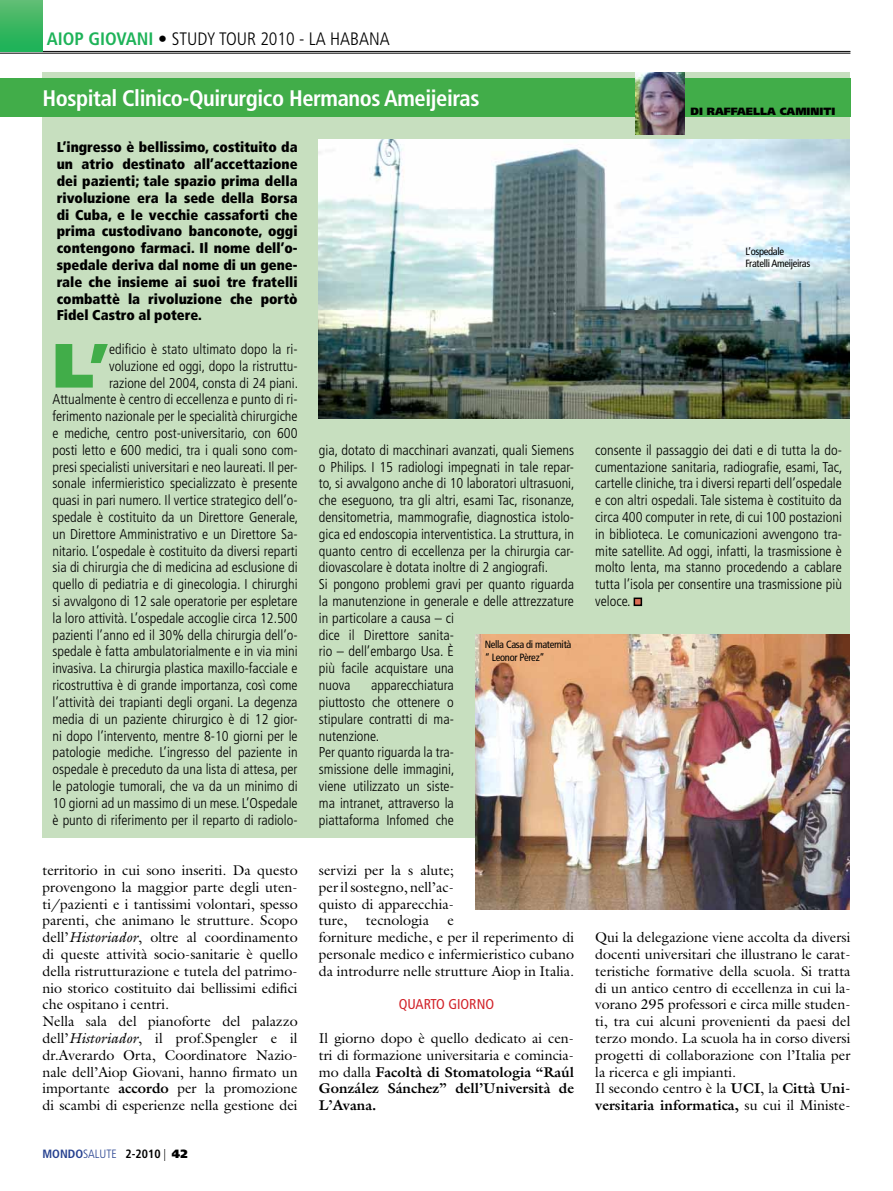
<style>
.page{position:relative;width:893px;height:1191px;background:#fff}
.page>*{position:absolute;margin:0;border:0;box-sizing:border-box;transform-origin:0 0}
.t1{font:900 62.4px "Frutiger";color:#41ad49}
.t2{font:700 condensed 22.5px "Frutiger";letter-spacing:-.02em;color:#fff}
.t3{font:300 condensed 18px "Frutiger";color:#000}
.t4{font:300 condensed 14.25px/16.8px "Frutiger";color:#000}
.t5{font:14.25px/16.8px "Galliard Std";color:#000}
.t6{font:900 condensed 14.25px/16.8px "Frutiger";color:#000;text-align:justify}
.t7{font:condensed 14.25px "Frutiger";color:#d2232a}
.t8{font:300 condensed 12px "Frutiger";color:#25408f}
.t9{font:condensed 10.5px/12.6px "Frutiger";letter-spacing:-.03em;color:#000}
.t10{font:900 10.5px "Frutiger";color:#000}
.s1{font-weight:700;color:#1eb359}
.s2{font-weight:700}
.s3{font-style:italic}
.s4{font-weight:700;color:#000}
.s5{color:#000}
.s6{font-weight:900;font-stretch:normal;color:#000}
</style>
<div class="page">
<hr style="left:0;top:51px;width:850px;height:1px;background:#000">
<hr style="left:0;top:53px;width:850px;height:1px;background:#000">
<div style="left:0;top:0;width:43px;height:51px;background:linear-gradient(to bottom,#60bd71,#18b154)"></div>
<div style="left:43px;top:72px;width:807px;height:766px;background:#c7dfbf"></div>
<div style="left:0;top:78px;width:850px;height:39px;background:#41ad49"></div>
<div style="left:634px;top:598px;width:7px;height:7px;background:#dd6d55"></div>
<div style="left:634px;top:597px;width:8px;height:9px;border:2px solid #000"></div>
<img style="left:319px;top:140px;width:530px;height:278px">
<img style="left:475px;top:634px;width:374px;height:275px">
<img style="left:636px;top:72px;width:49px;height:62px">
<p class="t3" style="left:47px;top:32px;width:345px"><span class="s1">AIOP GIOVANI</span> <span class="s2">•</span> STUDY TOUR 2010 - LA HABANA</p>
<h2 class="t2" style="left:43px;top:89px;width:439px">Hospital Clinico-Quirurgico Hermanos Ameijeiras</h2>
<p class="t6" style="left:57px;top:140px;width:242px">L’ingresso è bellissimo, costituito da un atrio destinato all’accettazione dei pazienti; tale spazio prima della rivoluzione era la sede della Borsa di Cuba, e le vecchie cassaforti che prima custodivano banconote, oggi contengono farmaci. Il nome dell’o&shy;spedale deriva dal nome di un gene&shy;rale che insieme ai suoi tre fratelli combattè la rivoluzione che portò Fidel Castro al potere.</p>
<p class="t4" style="left:52px;top:342px;width:247px;text-align:right">edificio è stato ultimato dopo la ri-<br>voluzione ed oggi, dopo la ristruttu-<br>razione del 2004, consta di 24 piani.<br>Attualmente è centro di eccellenza e punto di ri&shy;ferimento nazionale per le specialità chirurgiche e mediche, centro post-universitario, con 600 posti letto e 600 medici, tra i quali sono com&shy;presi specialisti universitari e neo laureati. Il per&shy;sonale infermieristico specializzato è presente quasi in pari numero. Il vertice strategico dell’o&shy;spedale è costituito da un Direttore Generale, un Direttore Amministrativo e un Direttore Sa&shy;nitario. L’ospedale è costituito da diversi reparti sia di chirurgia che di medicina ad esclusione di quello di pediatria e di ginecologia. I chirurghi si avvalgono di 12 sale operatorie per espletare la loro attività. L’ospedale accoglie circa 12.500 pazienti l’anno ed il 30% della chirurgia dell’o&shy;spedale è fatta ambulatorialmente e in via mini invasiva. La chirurgia plastica maxillo-facciale e ricostruttiva è di grande importanza, così come l’attività dei trapianti degli organi. La degenza media di un paziente chirurgico è di 12 gior&shy;ni dopo l’intervento, mentre 8-10 giorni per le patologie mediche. L’ingresso del paziente in ospedale è preceduto da una lista di attesa, per le patologie tumorali, che va da un minimo di 10 giorni ad un massimo di un mese. L’Ospedale è punto di riferimento per il reparto di radiolo-</p>
<h1 class="t1" style="left:52px;top:341px;width:58px">L’</h1>
<p class="t4" style="left:319px;top:442px;width:257px">gia, dotato di macchinari avanzati, quali Siemens o Philips. I 15 radiologi impegnati in tale repar&shy;to, si avvalgono anche di 10 laboratori ultrasuoni, che eseguono, tra gli altri, esami Tac, risonanze, densitometria, mammografie, diagnostica istolo&shy;gica ed endoscopia interventistica. La struttura, in quanto centro di eccellenza per la chirurgia car&shy;diovascolare è dotata inoltre di 2 angiografi.<br>Si pongono problemi gravi per quanto riguarda la manutenzione in generale e delle attrezzature in particolare a causa – ci<br>dice il Direttore sanita-<br>rio – dell’embargo Usa. È<br>più facile acquistare una<br>nuova</p>
<p class="t9" style="left:485px;top:639px;width:88px">Nella Casa di maternità “ Leonor Pèrez”</p>
<p class="t4" style="left:319px;top:678px;width:137px;text-indent:52px">apparecchiatura piuttosto che ottenere o stipulare contratti di ma&shy;nutenzione.<br>Per quanto riguarda la tra&shy;smissione delle immagini, viene utilizzato un siste&shy;ma intranet, attraverso la piattaforma Infomed che</p>
<p class="t5" style="left:43px;top:863px;width:257px">territorio in cui sono inseriti. Da questo provengono la maggior parte degli uten&shy;ti/pazienti e i tantissimi volontari, spesso parenti, che animano le strutture. Scopo dell’<span class="s3">Historiador</span>, oltre al coordinamento di queste attività socio-sanitarie è quello della ristrutturazione e tutela del patrimo&shy;nio storico costituito dai bellissimi edifici che ospitano i centri.<br>Nella sala del pianoforte del palazzo dell’<span class="s3">Historiador</span>, il prof.Spengler e il dr.Averardo Orta, Coordinatore Nazio&shy;nale dell’Aiop Giovani, hanno firmato un importante <span class="s2">accordo</span> per la promozione di scambi di esperienze nella gestione dei</p>
<p class="t5" style="left:319px;top:863px;width:136px;text-align:justify">servizi per la s alute; per il sostegno, nell’ac&shy;quisto di apparecchia&shy;ture,</p>
<p class="t5" style="left:366px;top:913px;width:64px">tecnologia</p>
<p class="t5" style="left:319px;top:913px;width:257px;text-align:center">e<br>forniture mediche, e per il reperimento di personale medico e infermieristico cubano da introdurre nelle strutture Aiop in Italia.</p>
<p class="t7" style="left:399px;top:998px;width:97px">QUARTO GIORNO</p>
<p class="t5" style="left:319px;top:1031px;width:257px;text-align:justify">Il giorno dopo è quello dedicato ai cen&shy;tri di formazione universitaria e comincia&shy;mo dalla <span class="s2">Facoltà di Stomatologia “Raúl González Sánchez” dell’Università de L’Avana.</span></p>
<p class="t8" style="left:43px;top:1149px;width:146px"><span class="s2">MONDO</span>SALUTE <span class="s4">2-2010</span> <span class="s5">|</span> <span class="s6">42</span></p>
<p class="t10" style="left:690px;top:107px;width:146px">DI RAFFAELLA CAMINITI</p>
<p class="t9" style="left:746px;top:246px;width:66px">L’ospedale<br>Fratelli Ameijeiras</p>
<p class="t4" style="left:595px;top:442px;width:249px;text-align:justify">consente il passaggio dei dati e di tutta la do&shy;cumentazione sanitaria, radiografie, esami, Tac, cartelle cliniche, tra i diversi reparti dell’ospedale e con altri ospedali. Tale sistema è costituito da circa 400 computer in rete, di cui 100 postazioni in biblioteca. Le comunicazioni avvengono tra&shy;mite satellite. Ad oggi, infatti, la trasmissione è molto lenta, ma stanno procedendo a cablare tutta l’isola per consentire una trasmissione più veloce.</p>
<p class="t5" style="left:595px;top:930px;width:257px">Qui la delegazione viene accolta da diversi docenti universitari che illustrano le carat&shy;teristiche formative della scuola. Si tratta di un antico centro di eccellenza in cui la&shy;vorano 295 professori e circa mille studen&shy;ti, tra cui alcuni provenienti da paesi del terzo mondo. La scuola ha in corso diversi progetti di collaborazione con l’Italia per la ricerca e gli impianti.<br>Il secondo centro è la <span class="s2">UCI</span>, la <span class="s2">Città Uni&shy;versitaria informatica,</span> su cui il Ministe-</p>
</div>
